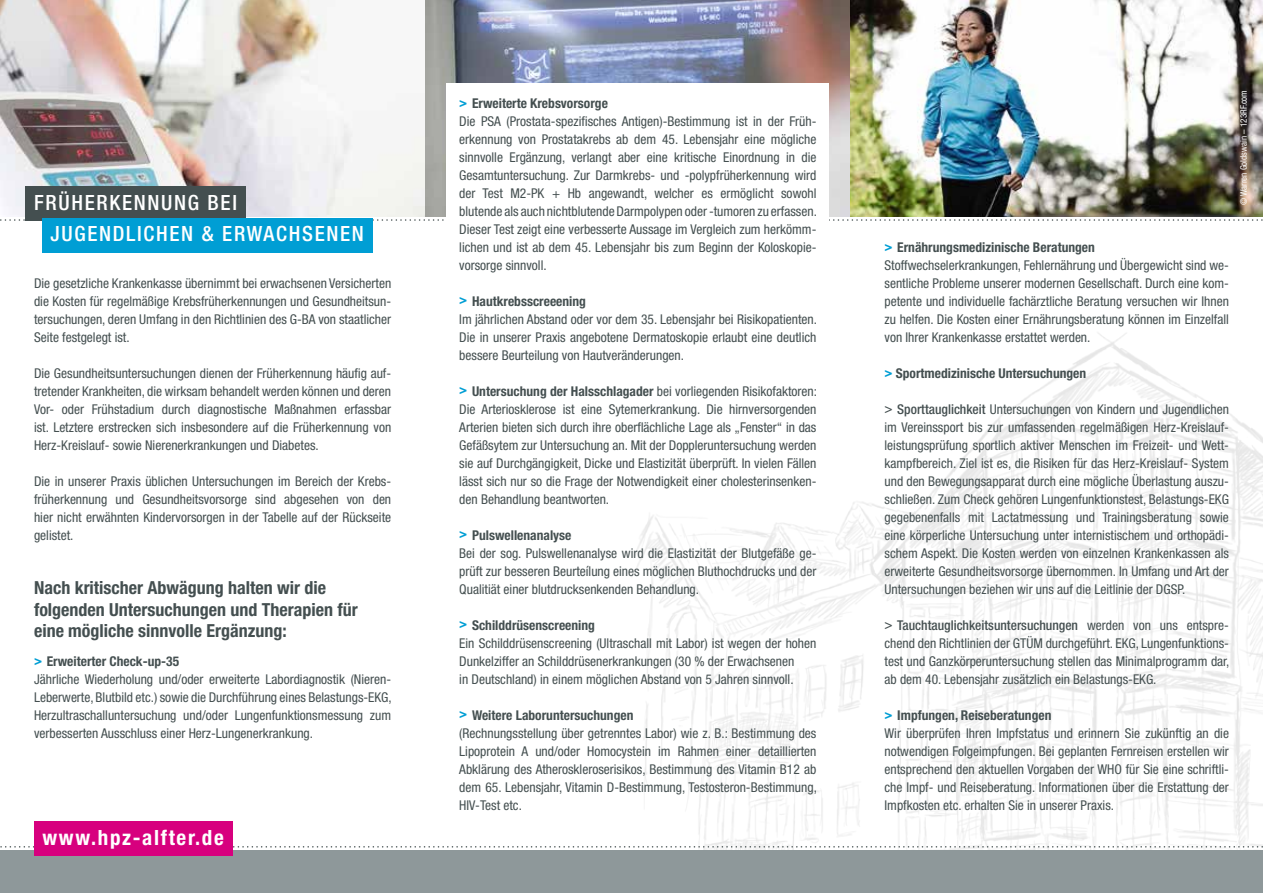
<style>
.page{position:relative;width:1263px;height:893px;background:#fff}
.page>*{position:absolute;margin:0;border:0;box-sizing:border-box;transform-origin:0 0}
.t1{font:500 condensed 21px/31.2px "Helvetica Neue LT Pro";letter-spacing:.08em;color:#fff}
.t2{font:700 condensed 21px "Helvetica Neue LT Pro";letter-spacing:.08em;color:#fff}
.t3{font:700 condensed 18px/21.6px "Helvetica Neue LT Pro";color:#444f50}
.t4{font:condensed 13.5px/18px "Helvetica Neue LT Pro";color:#444f50}
.t5{font:700 condensed 13.5px "Helvetica Neue LT Pro";color:#444f50}
.t6{font:condensed 9px "Helvetica Neue LT Pro";color:#fff}
.s1{font-weight:700;color:#009ed4}
.s2{font-weight:700}
.s3{color:#009ed4}
.s4{font-weight:500}
</style>
<div class="page">
<img style="left:526px;top:333px;width:737px;height:518px">
<div style="left:0;top:851px;width:1263px;height:42px;background:#8e989a"></div>
<svg style="left:0;top:846px;width:1263px;height:2px"></svg>
<svg style="left:0;top:219px;width:1263px;height:2px"></svg>
<img style="left:0;top:0;width:1263px;height:216px">
<div style="left:26px;top:187px;width:220px;height:34px;background:#444f50"></div>
<div style="left:42px;top:218px;width:330px;height:34px;background:#009ed4"></div>
<div style="left:34px;top:822px;width:198px;height:34px;background:#d7007e"></div>
<div style="left:446px;top:83px;width:383px;height:236px;background:#fff"></div>
<h1 class="t1" style="left:50px;top:186px;width:315px;text-indent:-16px">FRÜHERKENNUNG BEI<br>JUGENDLICHEN &amp; ERWACHSENEN</h1>
<p class="t4" style="left:34px;top:274px;width:359px;text-align:justify">Die gesetzliche Krankenkasse übernimmt bei erwachsenen Versicherten die Kosten für regelmäßige Krebsfrüherkennungen und Gesundheitsun&shy;tersuchungen, deren Umfang in den Richtlinien des G-BA von staatlicher Seite festgelegt ist.</p>
<p class="t4" style="left:34px;top:364px;width:359px;text-align:justify">Die Gesundheitsuntersuchungen dienen der Früherkennung häufig auf&shy;tretender Krankheiten, die wirksam behandelt werden können und deren Vor- oder Frühstadium durch diagnostische Maßnahmen erfassbar ist. Letztere erstrecken sich insbesondere auf die Früherkennung von Herz-Kreislauf- sowie Nierenerkrankungen und Diabetes.</p>
<p class="t4" style="left:34px;top:472px;width:359px;text-align:justify">Die in unserer Praxis üblichen Untersuchungen im Bereich der Krebs&shy;früherkennung und Gesundheitsvorsorge sind abgesehen von den hier nicht erwähnten Kindervorsorgen in der Tabelle auf der Rückseite gelistet.</p>
<h2 class="t3" style="left:34px;top:577px;width:325px">Nach kritischer Abwägung halten wir die folgenden Untersuchungen und Therapien für eine mögliche sinnvolle Ergänzung:</h2>
<p class="t4" style="left:34px;top:652px;width:359px"><span class="s1">&gt;</span> <span class="s2">Erweiterter Check-up-35<br></span>Jährliche Wiederholung und/oder erweiterte Labordiagnostik (Nieren-Leberwerte, Blutbild etc.) sowie die Durchführung eines Belastungs-EKG, Herzultraschalluntersuchung und/oder Lungenfunktionsmessung zum verbesserten Ausschluss einer Herz-Lungenerkrankung.</p>
<h1 class="t2" style="left:43px;top:825px;width:183px">www.hpz-alfter.de</h1>
<p class="t4" style="left:459px;top:94px;width:359px"><span class="s1">&gt;</span> <span class="s2">Erweiterte Krebsvorsorge<br></span>Die PSA (Prostata-spezifisches Antigen)-Bestimmung ist in der Früh&shy;erkennung von Prostatakrebs ab dem 45. Lebensjahr eine mögliche sinnvolle Ergänzung, verlangt aber eine kritische Einordnung in die Gesamtuntersuchung. Zur Darmkrebs- und -polypfrüherkennung wird der Test M2-PK + Hb angewandt, welcher es ermöglicht sowohl blutende als auch nichtblutende Darmpolypen oder -tumoren zu erfassen.<br>Dieser Test zeigt eine verbesserte Aussage im Vergleich zum herkömm&shy;lichen und ist ab dem 45. Lebensjahr bis zum Beginn der Koloskopie&shy;vorsorge sinnvoll.</p>
<p class="t4" style="left:459px;top:292px;width:359px"><span class="s1">&gt;</span> <span class="s2">Hautkrebsscreeening<br></span>Im jährlichen Abstand oder vor dem 35. Lebensjahr bei Risikopatienten.<br>Die in unserer Praxis angebotene Dermatoskopie erlaubt eine deutlich bessere Beurteilung von Hautveränderungen.</p>
<p class="t4" style="left:459px;top:382px;width:359px;text-align:justify"><span class="s1">&gt;</span> <span class="s2">Untersuchung der Halsschlagader</span> bei vorliegenden Risikofaktoren:<br>Die Arteriosklerose ist eine Sytemerkrankung. Die hirnversorgenden Arterien bieten sich durch ihre oberflächliche Lage als „Fenster“ in das Gefäßsytem zur Untersuchung an. Mit der Doppleruntersuchung werden sie auf Durchgängigkeit, Dicke und Elastizität überprüft. In vielen Fällen lässt sich nur so die Frage der Notwendigkeit einer cholesterinsenken&shy;den Behandlung beantworten.</p>
<p class="t4" style="left:459px;top:526px;width:359px"><span class="s1">&gt;</span> <span class="s2">Pulswellenanalyse<br></span>Bei der sog. Pulswellenanalyse wird die Elastizität der Blutgefäße ge&shy;prüft zur besseren Beurteílung eines möglichen Bluthochdrucks und der Qualitiät einer blutdrucksenkenden Behandlung.</p>
<p class="t4" style="left:459px;top:616px;width:359px"><span class="s1">&gt;</span> <span class="s2">Schilddrüsenscreening<br></span>Ein Schilddrüsenscreening (Ultraschall mit Labor) ist wegen der hohen Dunkelziffer an Schilddrüsenerkrankungen (30 % der Erwachsenen<br>in Deutschland) in einem möglichen Abstand von 5 Jahren sinnvoll.</p>
<p class="t4" style="left:459px;top:706px;width:359px"><span class="s1">&gt;</span> <span class="s2">Weitere Laboruntersuchungen<br></span>(Rechnungsstellung über getrenntes Labor) wie z. B.: Bestimmung des Lipoprotein A und/oder Homocystein im Rahmen einer detaillierten Abklärung des Atheroskleroserisikos, Bestimmung des Vitamin B12 ab dem 65. Lebensjahr, Vitamin D-Bestimmung, Testosteron-Bestimmung, HIV-Test etc.</p>
<p class="t6" style="left:1238px;top:205px;width:117px;rotate:-90deg">© Warren Goldswain – 123RF.com</p>
<p class="t4" style="left:884px;top:238px;width:346px"><span class="s1">&gt;</span> <span class="s2">Ernährungsmedizinische Beratungen </span>Stoffwechselerkrankungen, Fehlernährung und Übergewicht sind we&shy;sentliche Probleme unserer modernen Gesellschaft. Durch eine kom&shy;petente und individuelle fachärztliche Beratung versuchen wir Ihnen zu helfen. Die Kosten einer Ernährungsberatung können im Einzelfall von Ihrer Krankenkasse erstattet werden.</p>
<p class="t5" style="left:884px;top:365px;width:203px"><span class="s3">&gt;</span> Sportmedizinische Untersuchungen</p>
<p class="t4" style="left:884px;top:400px;width:346px;text-align:justify"><span class="s4">&gt; Sporttauglichkeit</span> Untersuchungen von Kindern und Jugendlichen im Vereinssport bis zur umfassenden regelmäßigen Herz-Kreislauf&shy;leistungsprüfung sportlich aktiver Menschen im Freizeit- und Wett&shy;kampfbereich. Ziel ist es, die Risiken für das Herz-Kreislauf- System und den Bewegungsapparat durch eine mögliche Überlastung auszu&shy;schließen. Zum Check gehören Lungenfunktionstest, Belastungs-EKG gegebenenfalls mit Lactatmessung und Trainingsberatung sowie eine körperliche Untersuchung unter internistischem und orthopädi&shy;schem Aspekt. Die Kosten werden von einzelnen Krankenkassen als erweiterte Gesundheitsvorsorge übernommen. In Umfang und Art der Untersuchungen beziehen wir uns auf die Leitlinie der DGSP.</p>
<p class="t4" style="left:884px;top:616px;width:346px;text-align:justify"><span class="s4">&gt; Tauchtauglichkeitsuntersuchungen</span> werden von uns entspre&shy;chend den Richtlinien der GTÜM durchgeführt. EKG, Lungenfunktions&shy;test und Ganzkörperuntersuchung stellen das Minimalprogramm dar, ab dem 40. Lebensjahr zusätzlich ein Belastungs-EKG.</p>
<p class="t4" style="left:884px;top:706px;width:346px"><span class="s1">&gt;</span> <span class="s2">Impfungen, Reiseberatungen<br></span>Wir überprüfen Ihren Impfstatus und erinnern Sie zukünftig an die notwendigen Folgeimpfungen. Bei geplanten Fernreisen erstellen wir entsprechend den aktuellen Vorgaben der WHO für Sie eine schriftli&shy;che Impf- und Reiseberatung. Informationen über die Erstattung der Impfkosten etc. erhalten Sie in unserer Praxis.</p>
</div>
